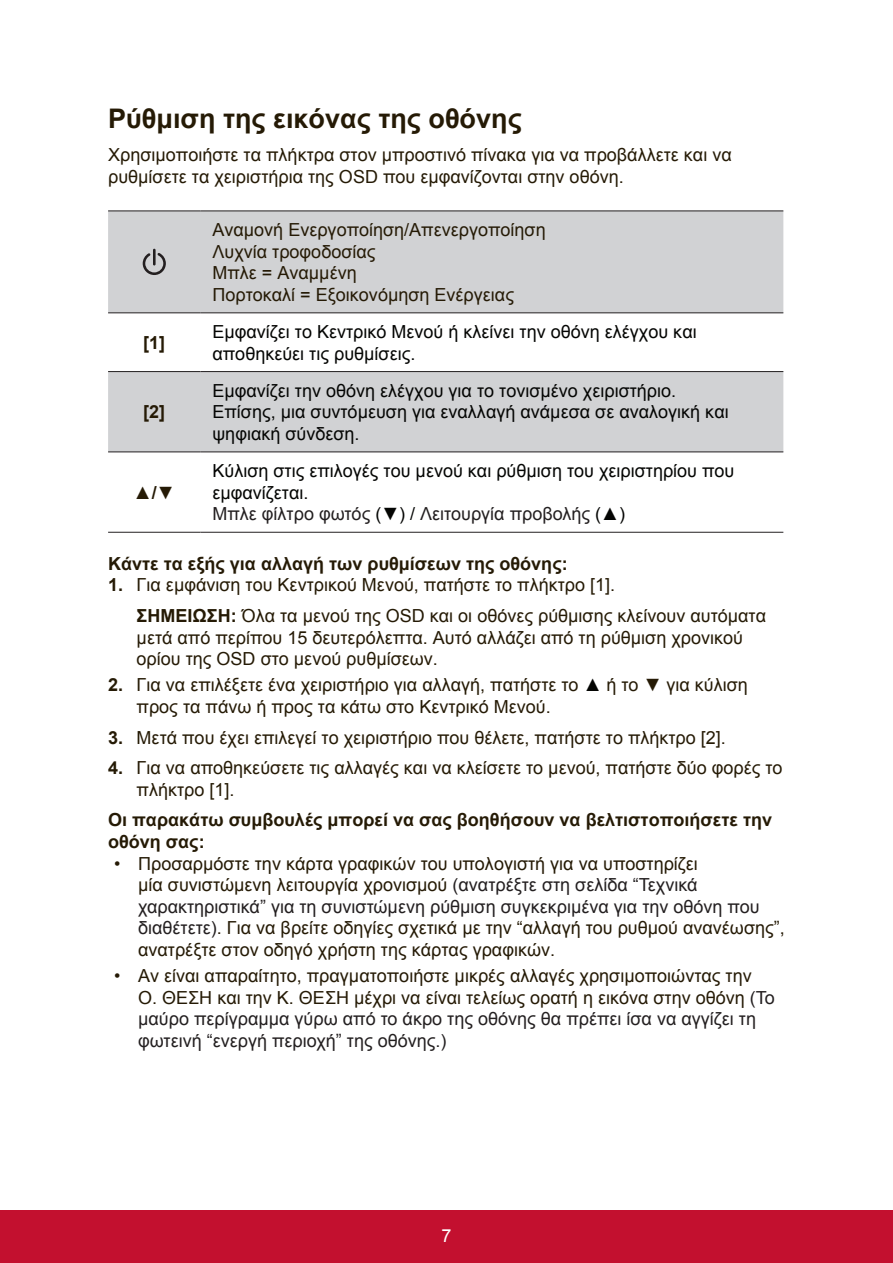
<style>
.page{position:relative;width:893px;height:1263px;background:#fff}
.page>*{position:absolute;margin:0;border:0;box-sizing:border-box;transform-origin:0 0}
.t1{font:700 27px "Arial";color:#251a05}
.t2{font:18px/21.6px "Arial";color:#251a05}
.t3{font:18px/21.6px "Arial";color:#040503}
.t4{font:700 18px/21.6px "Arial";color:#251a05}
.t5{font:18px "Arial";color:#fff}
.s1{color:#231f20}
.s2{font-weight:700}
.s3{color:#040503}
</style>
<div class="page">
<div style="left:0;top:1210px;width:892px;height:53px;background:#c3102f"></div>
<svg style="left:108px;top:211px;width:675px;height:240px;fill:#d1d2d4"></svg>
<hr style="left:108px;top:210px;width:92px;height:1px;background:#231f20">
<hr style="left:200px;top:210px;width:583px;height:1px;background:#231f20">
<hr style="left:108px;top:312px;width:92px;height:1px;background:#231f20">
<hr style="left:200px;top:312px;width:583px;height:1px;background:#231f20">
<hr style="left:108px;top:371px;width:92px;height:1px;background:#231f20">
<hr style="left:200px;top:371px;width:583px;height:1px;background:#231f20">
<hr style="left:108px;top:451px;width:92px;height:1px;background:#231f20">
<hr style="left:108px;top:532px;width:92px;height:1px;background:#231f20">
<hr style="left:200px;top:451px;width:583px;height:1px;background:#231f20">
<hr style="left:200px;top:532px;width:583px;height:1px;background:#231f20">
<svg style="left:143px;top:249px;width:23px;height:26px"></svg>
<h1 class="t1" style="left:108px;top:100px;width:415px">Ρύθμιση της εικόνας της οθόνης</h1>
<p class="t2" style="left:108px;top:144px;width:625px">Χρησιμοποιήστε τα πλήκτρα στον μπροστινό πίνακα για να προβάλλετε και να ρυθμίσετε τα χειριστήρια της OSD που εμφανίζονται στην οθόνη.</p>
<p class="t2" style="left:212px;top:219px;width:334px">Αναμονή Ενεργοποίηση/Απενεργοποίηση<br>Λυχνία τροφοδοσίας<br>Μπλε = Αναμμένη<br>Πορτοκαλί = Εξοικονόμηση Ενέργειας</p>
<p class="t4" style="left:143px;top:332px;width:23px">[1]</p>
<p class="t3" style="left:212px;top:321px;width:485px">Εμφανίζει το Κεντρικό Μενού ή κλείνει την οθόνη ελέγχου και αποθηκεύει τις ρυθμίσεις.</p>
<p class="t4" style="left:143px;top:402px;width:23px">[2]</p>
<p class="t3" style="left:212px;top:380px;width:517px">Εμφανίζει την οθόνη ελέγχου για το τονισμένο χειριστήριο.<br>Επίσης, μια συντόμευση για εναλλαγή ανάμεσα σε αναλογική και ψηφιακή σύνδεση.</p>
<p class="t3" style="left:212px;top:460px;width:523px">Κύλιση στις επιλογές του μενού και ρύθμιση του χειριστηρίου που εμφανίζεται.<br><span class="s1">Μπλε φίλτρο φωτός</span> (▼) / <span class="s1">Λειτουργία προβολής</span> (▲)</p>
<p class="t4" style="left:108px;top:553px;width:461px">Κάντε τα εξής για αλλαγή των ρυθμίσεων της οθόνης:</p>
<p class="t2" style="left:136px;top:570px;width:630px;line-height:30.6px;text-indent:-28px"><span class="s2">1.</span> Για εμφάνιση του Κεντρικού Μενού, πατήστε το πλήκτρο [1].<br><span class="s2">ΣΗΜΕΙΩΣΗ:</span> Όλα τα μενού της OSD και οι οθόνες ρύθμισης κλείνουν αυτόματα</p>
<p class="t2" style="left:136px;top:626px;width:607px">μετά από περίπου 15 δευτερόλεπτα. Αυτό αλλάζει από τη ρύθμιση χρονικού ορίου της OSD στο μενού ρυθμίσεων.</p>
<p class="t2" style="left:136px;top:674px;width:612px;text-indent:-28px"><span class="s2">2.</span> Για να επιλέξετε ένα χειριστήριο για αλλαγή, πατήστε το <span class="s3">▲</span> ή το ▼ για κύλιση προς τα πάνω ή προς τα κάτω στο Κεντρικό Μενού.</p>
<p class="t2" style="left:108px;top:726px;width:619px"><span class="s2">3.</span> Μετά που έχει επιλεγεί το χειριστήριο που θέλετε, πατήστε το πλήκτρο [2].</p>
<p class="t2" style="left:136px;top:757px;width:647px;text-indent:-28px"><span class="s2">4.</span> Για να αποθηκεύσετε τις αλλαγές και να κλείσετε το μενού, πατήστε δύο φορές το πλήκτρο [1].</p>
<p class="t4" style="left:108px;top:810px;width:665px">Οι παρακάτω συμβουλές μπορεί να σας βοηθήσουν να βελτιστοποιήσετε την οθόνη σας:</p>
<p class="t2" style="left:138px;top:852px;width:648px;text-indent:-24px">• Προσαρμόστε την κάρτα γραφικών του υπολογιστή για να υποστηρίζει<br>μία συνιστώμενη λειτουργία χρονισμού <span class="s1">(ανατρέξτε στη σελίδα “Τεχνικά χαρακτηριστικά” για τη συνιστώμενη ρύθμιση συγκεκριμένα για την οθόνη που διαθέτετε)</span>. Για να βρείτε οδηγίες σχετικά με την “αλλαγή του ρυθμού ανανέωσης”, ανατρέξτε στον οδηγό χρήστη της κάρτας γραφικών.</p>
<p class="t2" style="left:138px;top:965px;width:638px;text-indent:-24px">• Αν είναι απαραίτητο, πραγματοποιήστε μικρές αλλαγές χρησιμοποιώντας την Ο. ΘΕΣΗ και την Κ. ΘΕΣΗ μέχρι να είναι τελείως ορατή η εικόνα στην οθόνη <span class="s1">(Το μαύρο περίγραμμα γύρω από το άκρο της οθόνης θα πρέπει ίσα να αγγίζει τη φωτεινή “ενεργή περιοχή” της οθόνης.)</span></p>
<p class="t4" style="left:134px;top:482px;width:42px">▲/▼</p>
<p class="t5" style="left:441px;top:1223px;width:12px">7</p>
</div>
